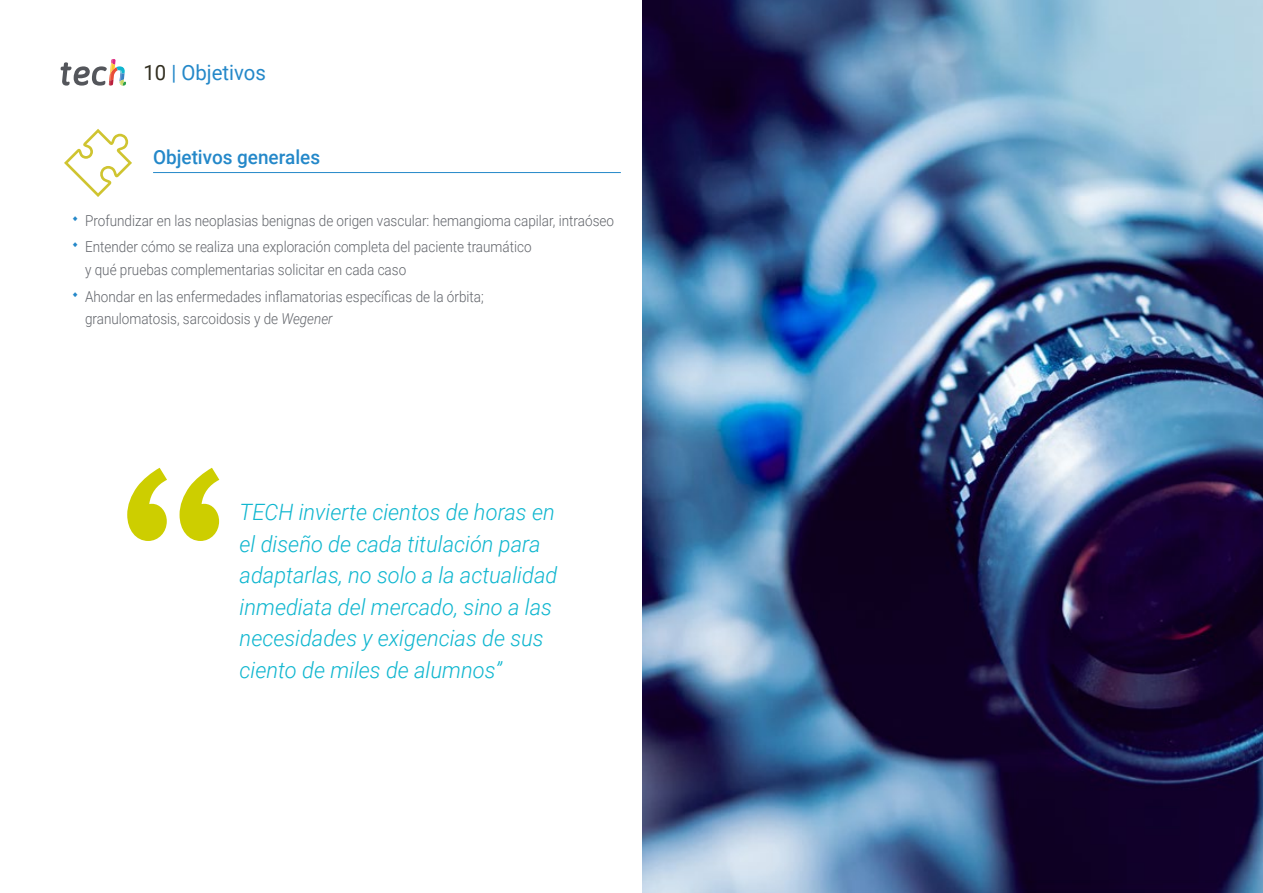
<style>
.page{position:relative;width:1263px;height:893px;background:#fff}
.page>*{position:absolute;margin:0;border:0;box-sizing:border-box;transform-origin:0 0}
.t1{font:italic 300 22.5px/31.5px "Roboto";color:#0fb6cf}
.t2{font:21px "Roboto";color:#2488c9}
.t3{font:500 19.5px "Roboto";color:#2488c9}
.t4{font:300 15px/26.7px "Roboto";color:#61646a;scale:.9 1}
.s1{color:#312e20}
.s2{font-style:italic}
</style>
<div class="page">
<hr style="left:153px;top:172px;width:468px;height:1px;background:#2488c9">
<svg style="left:64px;top:129px;width:68px;height:68px"></svg>
<svg style="left:61px;top:59px;width:65px;height:27px"></svg>
<svg style="left:127px;top:468px;width:92px;height:73px"></svg>
<img style="left:642px;top:0;width:621px;height:893px">
<h2 class="t2" style="left:144px;top:57px;width:124px"><span class="s1">10</span> | Objetivos</h2>
<h3 class="t3" style="left:153px;top:144px;width:169px">Objetivos generales</h3>
<p class="t4" style="left:85px;top:206px;width:589px">Profundizar en las neoplasias benignas de origen vascular: hemangioma capilar, intraóseo<br>Entender cómo se realiza una exploración completa del paciente traumático</p>
<p class="t4" style="left:85px;top:256px;width:444px">y qué pruebas complementarias solicitar en cada caso<br>Ahondar en las enfermedades inflamatorias específicas de la órbita;</p>
<p class="t4" style="left:85px;top:305px;width:277px">granulomatosis, sarcoidosis y de <span class="s2">Wegener</span></p>
<h1 class="t1" style="left:240px;top:496px;width:319px">TECH invierte cientos de horas en el diseño de cada titulación para adaptarlas, no solo a la actualidad inmediata del mercado, sino a las necesidades y exigencias de sus ciento de miles de alumnos”</h1>
</div>
